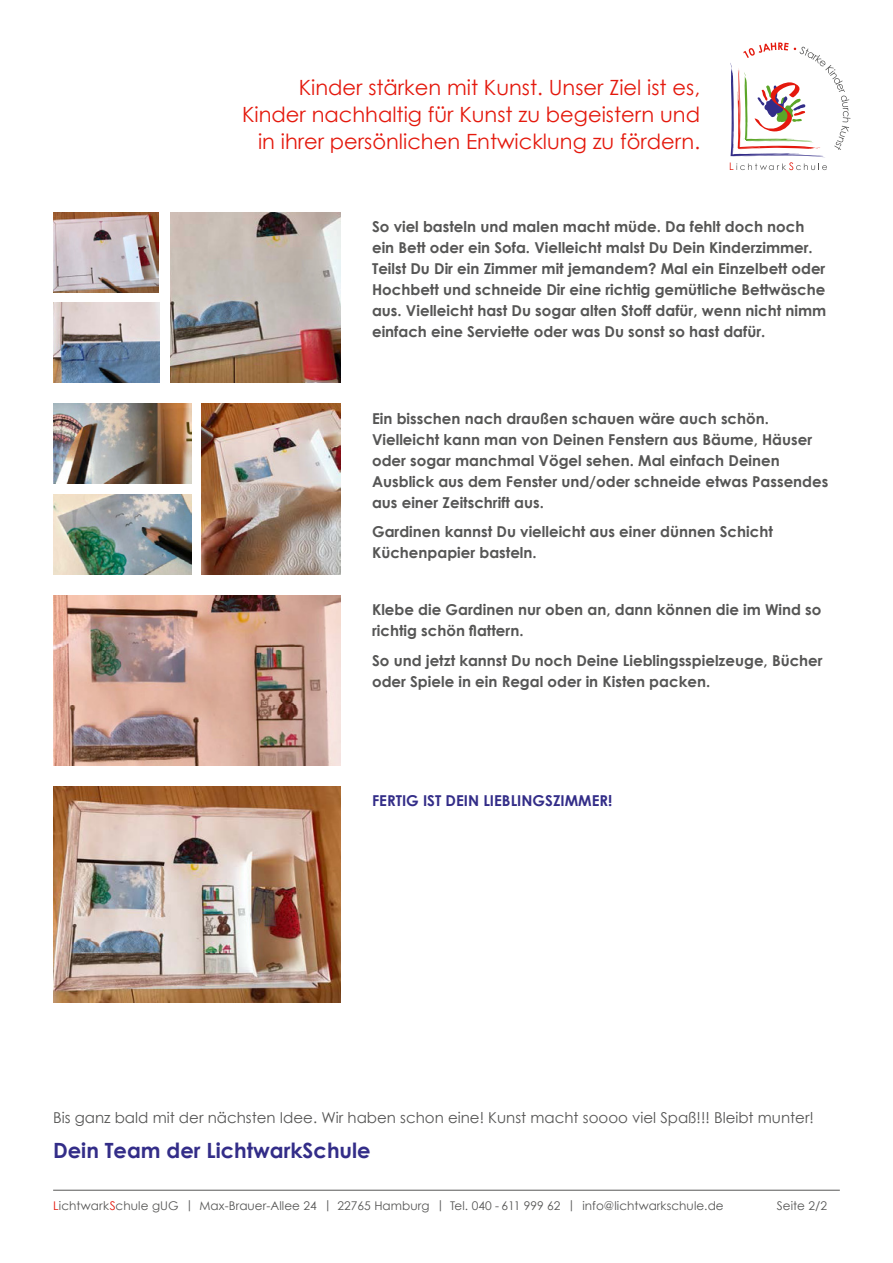
<style>
.page{position:relative;width:893px;height:1263px;background:#fff}
.page>*{position:absolute;margin:0;border:0;box-sizing:border-box;transform-origin:0 0}
.t1{font:21px/27px "Century Gothic";color:#e4190d;text-align:right}
.t2{font:700 21px "Century Gothic";color:#332d88}
.t3{font:700 15px/21px "Century Gothic";color:#565655}
.t4{font:15px "Century Gothic";color:#565655}
.t5{font:700 15px "Century Gothic";color:#332d88}
.t6{font:12px "Century Gothic";letter-spacing:.005em;color:#565655}
.s1{color:#e4190d}
</style>
<div class="page">
<hr style="left:53px;top:1190px;width:787px;height:1px;background:#565655">
<svg style="left:730px;top:43px;width:120px;height:127px"></svg>
<img style="left:53px;top:595px;width:287px;height:170px">
<img style="left:53px;top:787px;width:287px;height:215px">
<img style="left:53px;top:213px;width:106px;height:79px">
<img style="left:53px;top:303px;width:106px;height:80px">
<img style="left:53px;top:404px;width:138px;height:80px">
<img style="left:53px;top:494px;width:138px;height:80px">
<img style="left:170px;top:213px;width:170px;height:170px">
<img style="left:202px;top:404px;width:138px;height:170px">
<p class="t1" style="left:242px;top:74px;width:460px">Kinder stärken mit Kunst. Unser Ziel ist es,<br>Kinder nachhaltig für Kunst zu begeistern und in ihrer persönlichen Entwicklung zu fördern.</p>
<p class="t3" style="left:372px;top:216px;width:456px">So viel basteln und malen macht müde. Da fehlt doch noch ein Bett oder ein Sofa. Vielleicht malst Du Dein Kinderzimmer.<br>Teilst Du Dir ein Zimmer mit jemandem? Mal ein Einzelbett oder Hochbett und schneide Dir eine richtig gemütliche Bettwäsche aus. Vielleicht hast Du sogar alten Stoff dafür, wenn nicht nimm einfach eine Serviette oder was Du sonst so hast dafür.</p>
<p class="t3" style="left:372px;top:407px;width:458px">Ein bisschen nach draußen schauen wäre auch schön.<br>Vielleicht kann man von Deinen Fenstern aus Bäume, Häuser oder sogar manchmal Vögel sehen. Mal einfach Deinen Ausblick aus dem Fenster und/oder schneide etwas Passendes aus einer Zeitschrift aus.</p>
<p class="t3" style="left:372px;top:521px;width:402px">Gardinen kannst Du vielleicht aus einer dünnen Schicht<br>Küchenpapier basteln.</p>
<p class="t3" style="left:372px;top:599px;width:451px">Klebe die Gardinen nur oben an, dann können die im Wind so richtig schön flattern.</p>
<p class="t3" style="left:372px;top:649px;width:452px">So und jetzt kannst Du noch Deine Lieblingsspielzeuge, Bücher oder Spiele in ein Regal oder in Kisten packen.</p>
<p class="t5" style="left:372px;top:791px;width:242px">FERTIG IST DEIN LIEBLINGSZIMMER!</p>
<p class="t4" style="left:53px;top:1108px;width:762px">Bis ganz bald mit der nächsten Idee. Wir haben schon eine! Kunst macht soooo viel Spaß!!! Bleibt munter!</p>
<p class="t2" style="left:53px;top:1137px;width:319px">Dein Team der LichtwarkSchule</p>
<p class="t6" style="left:53px;top:1198px;width:672px"><span class="s1">L</span>ichtwark<span class="s1">S</span>chule gUG | Max-Brauer-Allee 24 | 22765 Hamburg | Tel. 040 - 611 999 62 | info@lichtwarkschule.de</p>
<p class="t6" style="left:777px;top:1198px;width:52px">Seite 2/2</p>
</div>
